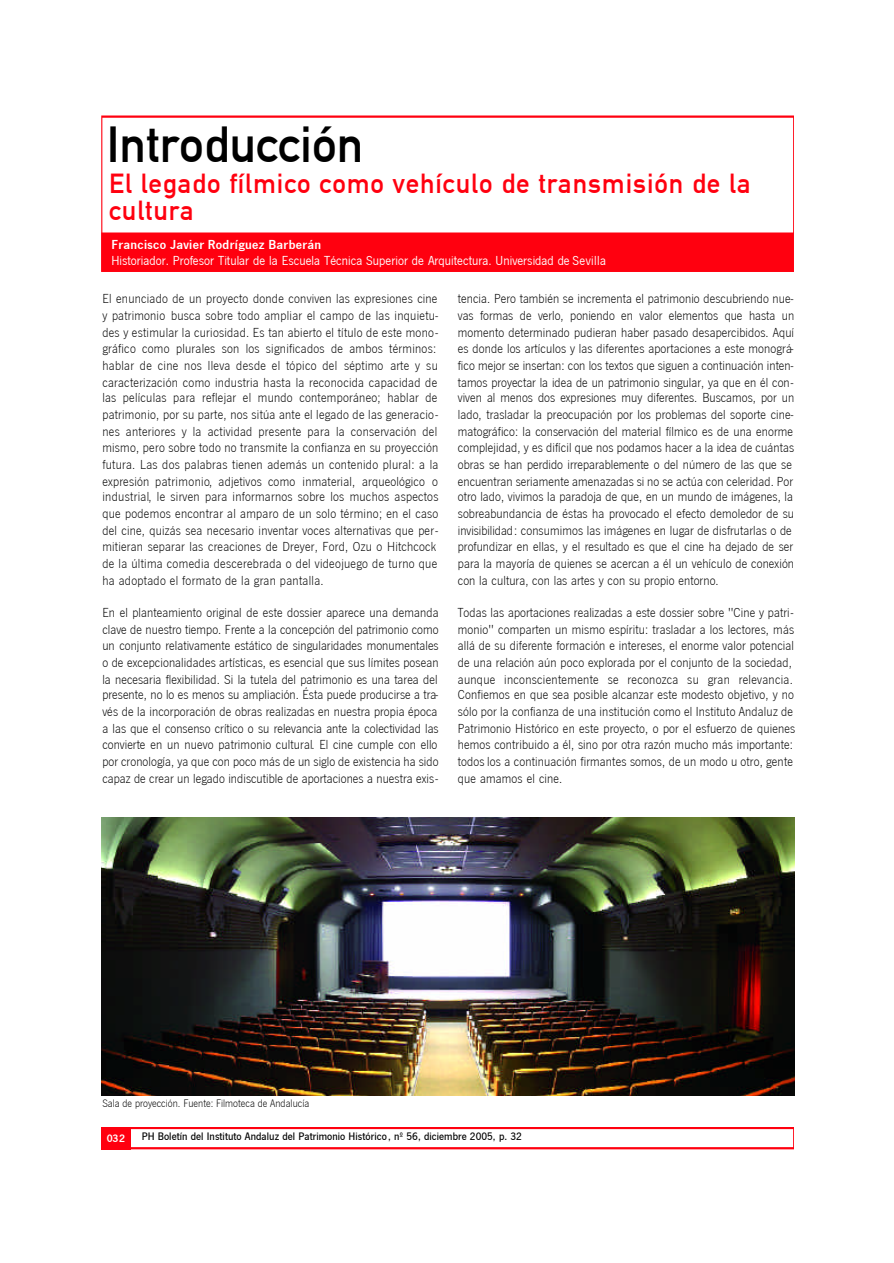
<style>
.page{position:relative;width:894px;height:1263px;background:#fff}
.page>*{position:absolute;margin:0;border:0;box-sizing:border-box;transform-origin:0 0}
.t1{font:49.5px "DIN Mittelschrift";color:#000}
.t2{font:27px/27px "DIN Mittelschrift";letter-spacing:.035em;color:#ff000f}
.t3{font:13.5px/16.5px "News Got T Lig";letter-spacing:.01em;color:#000}
.t4{font:13.5px "News Got T";letter-spacing:.005em;color:#fff}
.t5{font:700 13.5px "News Got T Dem";letter-spacing:.025em;color:#fff}
.t6{font:11.25px "News Got T Med";letter-spacing:.005em;color:#000}
.t7{font:11.25px "News Got T Lig";color:#000}
.t8{font:700 11.25px "News Got T Dem";color:#fff}
</style>
<div class="page">
<svg style="left:130px;top:1127px;width:664px;height:22px"></svg>
<div style="left:101px;top:1127px;width:29px;height:22px;background:#ff000f"></div>
<svg style="left:101px;top:116px;width:693px;height:116px"></svg>
<div style="left:101px;top:232px;width:693px;height:40px;background:#ff000f"></div>
<img style="left:101px;top:818px;width:693px;height:277px">
<h1 class="t1" style="left:107px;top:115px;width:258px">Introducción</h1>
<h2 class="t2" style="left:109px;top:170px;width:643px">El legado fílmico como vehículo de transmisión de la cultura</h2>
<p class="t5" style="left:111px;top:237px;width:212px">Francisco Javier Rodríguez Barberán</p>
<p class="t4" style="left:111px;top:253px;width:496px">Historiador. Profesor Titular de la Escuela Técnica Superior de Arquitectura. Universidad de Sevilla</p>
<p class="t3" style="left:458px;top:290px;width:338px">tencia. Pero también se incrementa el patrimonio descubriendo nue&shy;vas formas de verlo, poniendo en valor elementos que hasta un momento determinado pudieran haber pasado desapercibidos. Aquí es donde los artículos y las diferentes aportaciones a este monográ&shy;fico mejor se insertan: con los textos que siguen a continuación inten&shy;tamos proyectar la idea de un patrimonio singular, ya que en él con&shy;viven al menos dos expresiones muy diferentes. Buscamos, por un lado, trasladar la preocupación por los problemas del soporte cine&shy;matográfico: la conservación del material fílmico es de una enorme complejidad, y es difícil que nos podamos hacer a la idea de cuántas obras se han perdido irreparablemente o del número de las que se encuentran seriamente amenazadas si no se actúa con celeridad. Por otro lado, vivimos la paradoja de que, en un mundo de imágenes, la sobreabundancia de éstas ha provocado el efecto demoledor de su invisibilidad: consumimos las imágenes en lugar de disfrutarlas o de profundizar en ellas, y el resultado es que el cine ha dejado de ser para la mayoría de quienes se acercan a él un vehículo de conexión con la cultura, con las artes y con su propio entorno.</p>
<p class="t3" style="left:458px;top:604px;width:339px">Todas las aportaciones realizadas a este dossier sobre "Cine y patri&shy;monio" comparten un mismo espíritu: trasladar a los lectores, más allá de su diferente formación e intereses, el enorme valor potencial de una relación aún poco explorada por el conjunto de la sociedad, aunque inconscientemente se reconozca su gran relevancia.<br>Confiemos en que sea posible alcanzar este modesto objetivo, y no sólo por la confianza de una institución como el Instituto Andaluz de Patrimonio Histórico en este proyecto, o por el esfuerzo de quienes hemos contribuido a él, sino por otra razón mucho más importante: todos los a continuación firmantes somos, de un modo u otro, gente que amamos el cine.</p>
<p class="t3" style="left:102px;top:290px;width:338px">El enunciado de un proyecto donde conviven las expresiones cine y patrimonio busca sobre todo ampliar el campo de las inquietu&shy;des y estimular la curiosidad. Es tan abierto el título de este mono&shy;gráfico como plurales son los significados de ambos términos: hablar de cine nos lleva desde el tópico del séptimo arte y su caracterización como industria hasta la reconocida capacidad de las películas para reflejar el mundo contemporáneo; hablar de patrimonio, por su parte, nos sitúa ante el legado de las generacio&shy;nes anteriores y la actividad presente para la conservación del mismo, pero sobre todo no transmite la confianza en su proyección futura. Las dos palabras tienen además un contenido plural: a la expresión patrimonio, adjetivos como inmaterial, arqueológico o industrial, le sirven para informarnos sobre los muchos aspectos que podemos encontrar al amparo de un solo término; en el caso del cine, quizás sea necesario inventar voces alternativas que per&shy;mitieran separar las creaciones de Dreyer, Ford, Ozu o Hitchcock de la última comedia descerebrada o del videojuego de turno que ha adoptado el formato de la gran pantalla.</p>
<p class="t3" style="left:102px;top:604px;width:338px;text-align:justify">En el planteamiento original de este dossier aparece una demanda clave de nuestro tiempo. Frente a la concepción del patrimonio como un conjunto relativamente estático de singularidades monumentales o de excepcionalidades artísticas, es esencial que sus límites posean la necesaria flexibilidad. Si la tutela del patrimonio es una tarea del presente, no lo es menos su ampliación. Ésta puede producirse a tra&shy;vés de la incorporación de obras realizadas en nuestra propia época a las que el consenso crítico o su relevancia ante la colectividad las convierte en un nuevo patrimonio cultural. El cine cumple con ello por cronología, ya que con poco más de un siglo de existencia ha sido capaz de crear un legado indiscutible de aportaciones a nuestra exis-</p>
<p class="t7" style="left:102px;top:1097px;width:208px">Sala de proyección. Fuente: Filmoteca de Andalucía</p>
<p class="t8" style="left:107px;top:1131px;width:20px">032</p>
<p class="t6" style="left:142px;top:1130px;width:382px">PH Boletín del Instituto Andaluz del Patrimonio Histórico, nº 56, diciembre 2005, p. 32</p>
</div>
